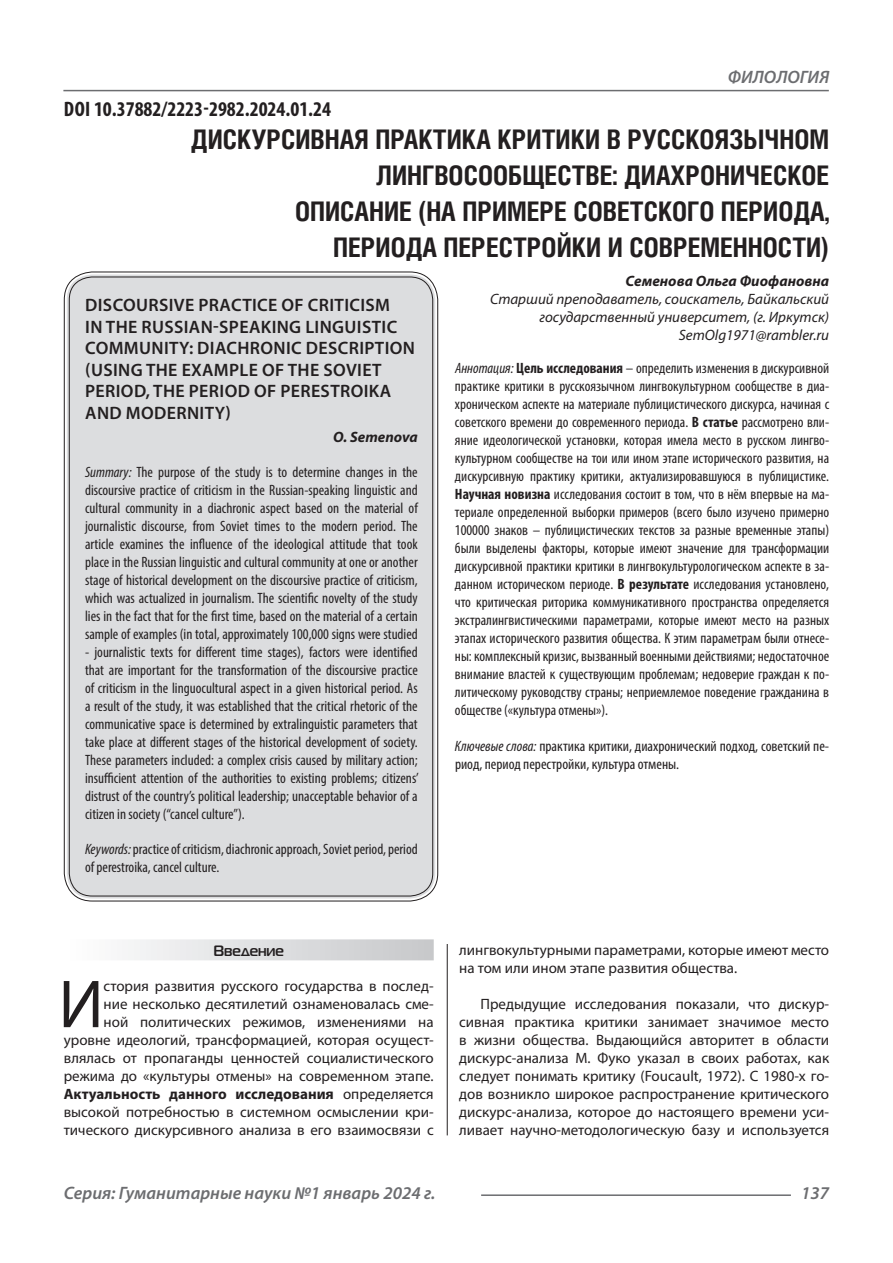
<style>
.page{position:relative;width:893px;height:1263px;background:#fff}
.page>*{position:absolute;margin:0;border:0;box-sizing:border-box;transform-origin:0 0}
.Статья_текст_первый{font:68.4px "Myriad Pro";color:#231f20}
.Статья_название{font:700 27px/36px "Helios Cond C";color:#231f20;text-align:right}
.ДОИ{font:700 condensed 21px "Myriad Pro";color:#231f20}
.Статья_название_англ{font:600 18px/21.6px "Myriad Pro";letter-spacing:.02em;color:#231f20}
.t1{font:italic 600 18px "Myriad Pro";color:#6c6d70}
.Статья_аннотация_анг{font:condensed 15px/18px "Myriad Pro";color:#231f20;text-align:justify}
.Статья_аннотация_тек{font:condensed 15px/18px "Myriad Pro";color:#231f20;text-align:justify}
.Статья_текст_первый-2{font:15px/18px "Myriad Pro";color:#231f20;text-align:right}
.Статья_текст{font:15px/18.1px "Myriad Pro";color:#231f20;text-align:justify}
.Статья_автор_инфо{font:italic 15px/18px "Myriad Pro";color:#231f20;text-align:right}
.Статья_автор_фио_рус{font:italic 700 15px "Myriad Pro";color:#231f20}
.Статья_автор_англ{font:italic 700 15px "Myriad Pro";color:#231f20}
.Статья_подзаголовок{font:700 15px "Magistral C";color:#231f20}
.s1{font-style:italic}
.s2{font-weight:700}
</style>
<div class="page">
<hr style="left:447px;top:128px;width:1px;height:1007px;background:#231f20">
<hr style="left:63px;top:90px;width:766px;height:1px;background:#6c6d70">
<hr style="left:481px;top:1194px;width:310px;height:2px;background:#6c6d70">
<div style="left:441px;top:128px;width:10px;height:816px;background:#fff"></div>
<div style="left:67px;top:274px;width:368px;height:624px;background:#dcdddf;border-radius:26px"></div>
<div style="left:64px;top:939px;width:370px;height:21px;background:linear-gradient(to right,#fefeff,#c6c8ca)"></div>
<p class="ДОИ" style="left:64px;top:96px;width:269px">DOI 10.37882/2223-2982.2024.01.24</p>
<p class="t1" style="left:728px;top:66px;width:103px">ФИЛОЛОГИЯ</p>
<p class="Статья_название" style="left:191px;top:121px;width:640px">ДИСКУРСИВНАЯ ПРАКТИКА КРИТИКИ В РУССКОЯЗЫЧНОМ<br>ЛИНГВОСООБЩЕСТВЕ: ДИАХРОНИЧЕСКОЕ</p>
<p class="Статья_название" style="left:295px;top:193px;width:536px">ОПИСАНИЕ (НА ПРИМЕРЕ СОВЕТСКОГО ПЕРИОДА,</p>
<p class="Статья_название" style="left:333px;top:229px;width:498px">ПЕРИОДА ПЕРЕСТРОЙКИ И СОВРЕМЕННОСТИ)</p>
<p class="Статья_автор_фио_рус" style="left:626px;top:271px;width:205px">Семенова Ольга Фиофановна</p>
<p class="Статья_автор_инфо" style="left:490px;top:290px;width:341px">Старший преподаватель, соискатель, Байкальский государственный университет, (г. Иркутск)</p>
<p class="Статья_автор_инфо" style="left:679px;top:326px;width:152px">SemOlg1971@rambler.ru</p>
<p class="Статья_аннотация_тек" style="left:455px;top:359px;width:376px"><span class="s1">Аннотация:</span> <span class="s2">Цель исследования</span> – определить изменения в дискурсивной практике критики в русскоязычном лингвокультурном сообществе в диа&shy;хроническом аспекте на материале публицистического дискурса, начиная с советского времени до современного периода. <span class="s2">В статье</span> рассмотрено вли&shy;яние идеологической установки, которая имела место в русском лингво&shy;культурном сообществе на тои или ином этапе исторического развития, на дискурсивную практику критики, актуализировавшуюся в публицистике.<br><span class="s2">Научная новизна</span> исследования состоит в том, что в нём впервые на ма&shy;териале определенной выборки примеров (всего было изучено примерно 100000 знаков – публицистических текстов за разные временные этапы) были выделены факторы, которые имеют значение для трансформации дискурсивной практики критики в лингвокультурологическом аспекте в за&shy;данном историческом периоде. <span class="s2">В результате</span> исследования установлено, что критическая риторика коммуникативного пространства определяется экстралингвистическими параметрами, которые имеют место на разных этапах исторического развития общества. К этим параметрам были отнесе&shy;ны: комплексный кризис, вызванный военными действиями; недостаточное внимание властей к существующим проблемам; недоверие граждан к по&shy;литическому руководству страны; неприемлемое поведение гражданина в обществе («культура отмены»).</p>
<p class="Статья_аннотация_тек" style="left:455px;top:737px;width:376px"><span class="s1">Ключевые слова:</span> практика критики, диахронический подход, советский пе&shy;риод, период перестройки, культура отмены.</p>
<p class="Статья_название_англ" style="left:85px;top:294px;width:331px">DISCOURSIVE PRACTICE OF CRITICISM<br>IN THE RUSSIAN-SPEAKING LINGUISTIC<br>COMMUNITY: DIACHRONIC DESCRIPTION (USING THE EXAMPLE OF THE SOVIET<br>PERIOD, THE PERIOD OF PERESTROIKA<br>AND MODERNITY)</p>
<p class="Статья_автор_англ" style="left:333px;top:427px;width:86px">O. Semenova</p>
<p class="Статья_аннотация_анг" style="left:85px;top:463px;width:334px"><span class="s1">Summary:</span> The purpose of the study is to determine changes in the discoursive practice of criticism in the Russian-speaking linguistic and cultural community in a diachronic aspect based on the material of journalistic discourse, from Soviet times to the modern period. The article examines the influence of the ideological attitude that took place in the Russian linguistic and cultural community at one or another stage of historical development on the discoursive practice of criticism, which was actualized in journalism. The scientific novelty of the study lies in the fact that for the first time, based on the material of a certain sample of examples (in total, approximately 100,000 signs were studied</p>
<p class="Статья_аннотация_анг" style="left:85px;top:643px;width:335px">- journalistic texts for different time stages), factors were identified that are important for the transformation of the discoursive practice of criticism in the linguocultural aspect in a given historical period. As a result of the study, it was established that the critical rhetoric of the communicative space is determined by extralinguistic parameters that take place at different stages of the historical development of society.<br>These parameters included: a complex crisis caused by military action; insufficient attention of the authorities to existing problems; citizens’ distrust of the country’s political leadership; unacceptable behavior of a citizen in society (“cancel culture”).</p>
<p class="Статья_аннотация_анг" style="left:85px;top:840px;width:334px"><span class="s1">Keywords:</span> practice of criticism, diachronic approach, Soviet period, period of perestroika, cancel culture.</p>
<p class="Статья_подзаголовок" style="left:213px;top:942px;width:72px">Введение</p>
<p class="Статья_текст_первый" style="left:59px;top:962px;width:47px">И</p>
<p class="Статья_текст_первый-2" style="left:64px;top:977px;width:371px">стория развития русского государства в послед-<br>ние несколько десятилетий ознаменовалась сме-<br>ной политических режимов, изменениями на уровне идеологий, трансформацией, которая осущест&shy;влялась от пропаганды ценностей социалистического режима до «культуры отмены» на современном этапе.<br><span class="s2">Актуальность данного исследования</span> определяется высокой потребностью в системном осмыслении кри&shy;тического дискурсивного анализа в его взаимосвязи с</p>
<p class="Статья_текст_первый-2" style="left:459px;top:941px;width:371px;text-align:left">лингвокультурными параметрами, которые имеют место на том или ином этапе развития общества.</p>
<p class="Статья_текст" style="left:459px;top:994px;width:371px;text-indent:21px">Предыдущие исследования показали, что дискур&shy;сивная практика критики занимает значимое место в жизни общества. Выдающийся авторитет в области дискурс-анализа М. Фуко указал в своих работах, как следует понимать критику (Foucault, 1972). С 1980-х го&shy;дов возникло широкое распространение критического дискурс-анализа, которое до настоящего времени уси&shy;ливает научно-методологическую базу и используется</p>
<p class="t1" style="left:64px;top:1182px;width:373px">Серия: Гуманитарные науки №1 январь 2024 г.</p>
<p class="t1" style="left:801px;top:1182px;width:30px">137</p>
</div>
